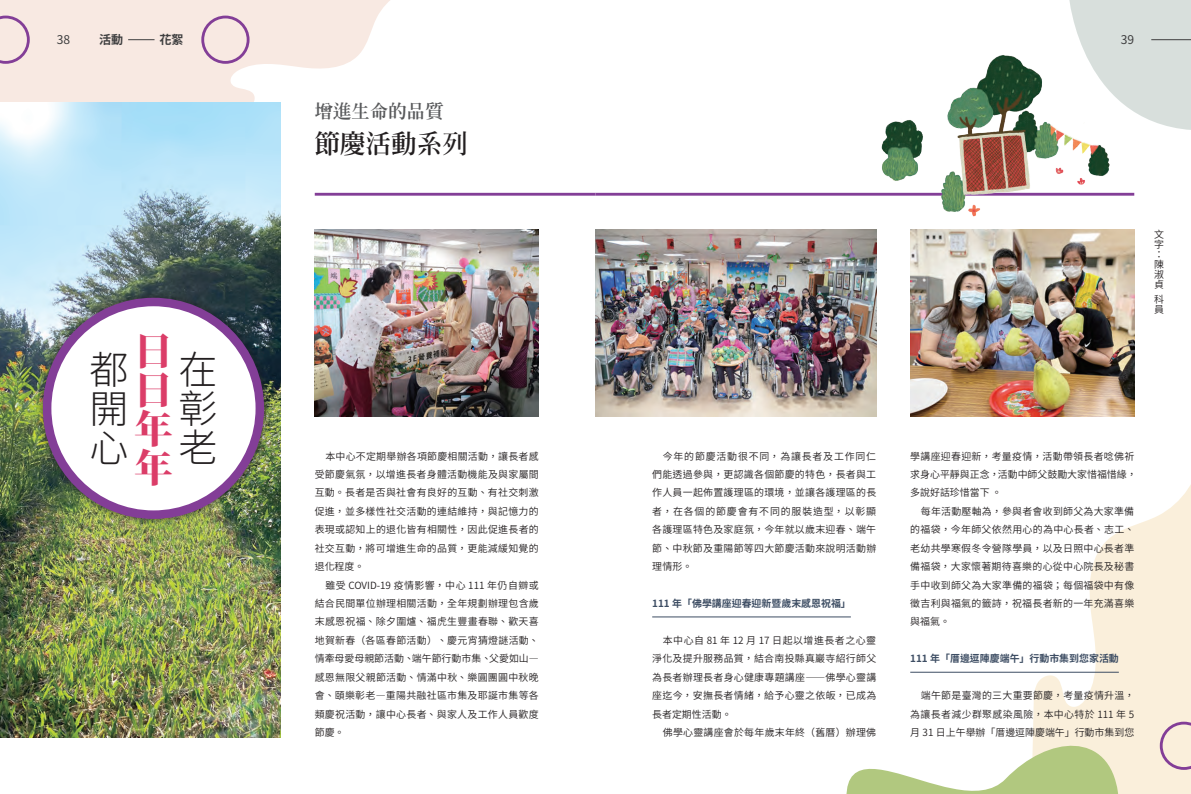
<style>
.page{position:relative;width:1191px;height:794px;background:#fff}
.page>*{position:absolute;margin:0;border:0;box-sizing:border-box;transform-origin:0 0}
.t1{font:300 39px/39px "Noto Sans CJ Ktc";color:#231f20;text-align:justify}
.t2{font:800 39px/39px "Koz Min Pro";color:#db3d68;text-align:justify}
.t3{font:800 25.5px "AR Ming B5";color:#231f20}
.t4{font:800 18.4px "AR Ming B5";color:#57585a}
.t5{font:12px "Noto Sans CJ Ktc";color:#3e3e3f}
.t6{font:700 12px "Noto Sans CJ Ktc";color:#3e3e3f}
.t7{font:600 9.9px/18.4px "Noto Sans CJ Ktc";letter-spacing:.03em;color:#231f20;text-align:justify}
.t8{font:600 9.9px/18.4px "Noto Sans CJ Ktc";color:#231f20}
.t9{font:700 9.9px "Noto Sans CJ Ktc";color:#3d4d63}
</style>
<div class="page">
<svg style="left:1031px;top:485px;width:160px;height:309px;fill:#faefdb"></svg>
<svg style="left:846px;top:680px;width:276px;height:114px"></svg>
<svg style="left:0;top:0;width:427px;height:220px;fill:#f8e9e2"></svg>
<img style="left:0;top:102px;width:280px;height:635px">
<div style="left:33px;top:288px;width:240px;height:240px;background:#231f20;opacity:.75"></div>
<div style="left:47px;top:302px;width:213px;height:212px;background:#fff;border-radius:50%"></div>
<div style="left:43px;top:298px;width:221px;height:221px;border:9px solid #833e97;border-radius:50%"></div>
<hr style="left:315px;top:193px;width:280px;height:3px;background:#833e97">
<hr style="left:595px;top:193px;width:539px;height:3px;background:#833e97">
<hr style="left:910px;top:672px;width:208px;height:1px;background:#3d4d63">
<hr style="left:652px;top:617px;width:199px;height:1px;background:#3d4d63">
<img style="left:315px;top:230px;width:224px;height:187px">
<img style="left:595px;top:230px;width:281px;height:187px">
<img style="left:910px;top:230px;width:224px;height:187px">
<svg style="left:1069px;top:0;width:122px;height:130px;background:#dbe1df"></svg>
<img style="left:937px;top:51px;width:176px;height:166px">
<img style="left:881px;top:120px;width:42px;height:61px">
<svg style="left:128px;top:40px;width:26px;height:1px"></svg>
<hr style="left:1151px;top:40px;width:40px;height:1px;background:#3e3e3f">
<svg style="left:0;top:16px;width:30px;height:48px"></svg>
<div style="left:201px;top:16px;width:48px;height:48px;border:3px solid #833e97;border-radius:50%"></div>
<svg style="left:1159px;top:721px;width:32px;height:49px;background:#e7d3d0"></svg>
<p class="t5" style="left:57px;top:33px;width:15px">38</p>
<p class="t6" style="left:99px;top:33px;width:26px">活動</p>
<p class="t6" style="left:159px;top:33px;width:26px">花絮</p>
<p class="t5" style="left:1120px;top:33px;width:15px">39</p>
<h3 class="t4" style="left:315px;top:102px;width:130px">增進生命的品質</h3>
<h2 class="t3" style="left:315px;top:130px;width:155px">節慶活動系列</h2>
<h1 class="t1" style="left:89px;top:351px;width:39px">都開心</h1>
<h1 class="t2" style="left:134px;top:329px;width:40px">日日年年</h1>
<h1 class="t1" style="left:179px;top:351px;width:39px">在彰老</h1>
<p class="t7" style="left:315px;top:447px;width:225px;text-indent:11px">本中心不定期舉辦各項節慶相關活動，讓長者感受節慶氣氛，以增進長者身體活動機能及與家屬間互動。長者是否與社會有良好的互動、有社交刺激促進，並多樣性社交活動的連結維持，與記憶力的表現或認知上的退化皆有相關性，因此促進長者的社交互動，將可增進生命的品質，更能減緩知覺的退化程度。</p>
<p class="t7" style="left:315px;top:576px;width:225px;text-indent:11px">雖受 COVID-19 疫情影響，中心 111 年仍自辧或結合民間單位辦理相關活動，全年規劃辦理包含歲末感恩祝福、除夕圍爐、福虎生豐畫春聯、歡天喜地賀新春（各區春節活動）、慶元宵猜燈謎活動、情牽母愛母親節活動、端午節行動市集、父愛如山—感恩無限父親節活動、情滿中秋、樂圓團圓中秋晚會、頤樂彰老—重陽共融社區市集及耶誕市集等各類慶祝活動，讓中心長者、與家人及工作人員歡度節慶。</p>
<p class="t7" style="left:1154px;top:230px;width:11px;line-height:9.9px;text-align:left">文字：陳淑貞</p>
<p class="t7" style="left:1154px;top:294px;width:11px;line-height:9.9px">科員</p>
<p class="t7" style="left:652px;top:447px;width:225px;text-indent:11px">今年的節慶活動很不同，為讓長者及工作同仁們能透過參與，更認識各個節慶的特色，長者與工作人員一起佈置護理區的環境，並讓各護理區的長者，在各個的節慶會有不同的服裝造型，以彰顯各護理區特色及家庭氛，今年就以歲末迎春、端午節、中秋節及重陽節等四大節慶活動來說明活動辦理情形。</p>
<p class="t9" style="left:652px;top:598px;width:200px">111 年「佛學講座迎春迎新暨歲末感恩祝福」</p>
<p class="t7" style="left:652px;top:631px;width:225px;text-indent:11px">本中心自 81 年 12 月 17 日起以增進長者之心靈淨化及提升服務品質，結合南投縣真巖寺紹行師父為長者辦理長者身心健康專題講座——佛學心靈講座迄今，安撫長者情緒，給予心靈之依皈，已成為長者定期性活動。</p>
<p class="t7" style="left:663px;top:723px;width:215px">佛學心靈講座會於每年歲末年終（舊曆）辦理佛</p>
<p class="t8" style="left:910px;top:447px;width:228px">學講座迎春迎新，考量疫情，活動帶領長者唸佛祈求身心平靜與正念，活動中師父鼓勵大家惜福惜緣，多說好話珍惜當下 。</p>
<p class="t7" style="left:910px;top:502px;width:225px;text-indent:11px">每年活動壓軸為，參與者會收到師父為大家準備的福袋，今年師父依然用心的為中心長者、志工、老幼共學寒假冬令營隊學員，以及日照中心長者準備福袋，大家懷著期待喜樂的心從中心院長及秘書手中收到師父為大家準備的福袋；每個福袋中有像徵吉利與福氣的籤詩，祝福長者新的一年充滿喜樂與福氣。</p>
<p class="t9" style="left:910px;top:653px;width:210px">111 年「厝邊逗陣慶端午」行動市集到您家活動</p>
<p class="t7" style="left:910px;top:686px;width:225px;text-indent:11px">端午節是臺灣的三大重要節慶，考量疫情升溫，為讓長者減少群聚感染風險，本中心特於 111 年 5月 31 日上午舉辦「厝邊逗陣慶端午」行動市集到您</p>
</div>
